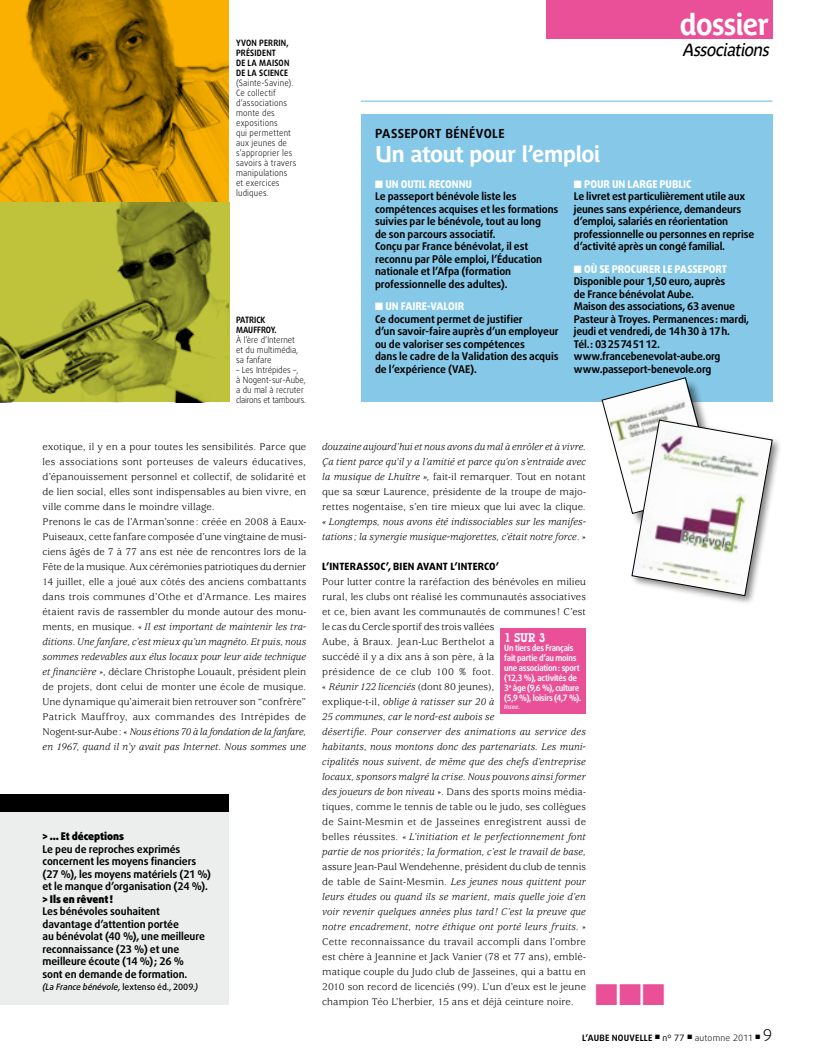
<style>
.page{position:relative;width:815px;height:1063px;background:#fff}
.page>*{position:absolute;margin:0;border:0;box-sizing:border-box;transform-origin:0 0}
.t1{font:700 30px "Parisine Plus Std";letter-spacing:-.045em;color:#fff;scale:.95 1}
.t2{font:30px "Zapf Dingbats";color:#ea5097}
.t3{font:700 22.5px "Parisine Plus Std";letter-spacing:-.04em;color:#fff}
.t4{font:italic 17.5px "Parisine Plus Std";color:#000;scale:.95 1}
.t5{font:300 16.25px "Daxline TF";color:#000}
.t6{font:700 12.5px "Daxline TF";letter-spacing:.025em;color:#000}
.t7{font:600 12.5px "Lubalin Graph IT Cby BT";color:#fff;scale:.92 1}
.t8{font:10.62px/15px "Usherwood";letter-spacing:.01em;color:#000}
.t9{font:700 10.62px/12.5px "Daxline TF";letter-spacing:-.015em;color:#000}
.t10{font:italic 10.62px/15px "Usherwood";color:#000;text-align:justify}
.t11{font:800 10.62px "Daxline SC";letter-spacing:-.005em;color:#fff}
.t12{font:900 10.62px "Daxline TF";letter-spacing:-.005em;color:#000}
.t13{font:800 10px "Daxline SC";letter-spacing:.005em;color:#000}
.t14{font:300 8.75px/10px "Daxline TF";letter-spacing:.015em;color:#000;scale:.92 1}
.t15{font:700 8.75px/10px "Daxline TF";letter-spacing:-.03em;color:#fff;scale:.92 1}
.t16{font:700 8.75px/10px "Daxline TF";letter-spacing:.02em;color:#000;scale:.92 1}
.t17{font:italic 500 8.75px "Daxline TF";letter-spacing:-.005em;color:#000}
.t18{font:700 8.75px "Daxline TF";letter-spacing:.02em;color:#000}
.t19{font:700 8.75px/10px "Daxline TF";color:#000;scale:.92 1}
.t20{font:italic 500 6.25px "Daxline TF";letter-spacing:.01em;color:#fff;scale:.92 1}
.s1{font-style:italic}
.s2{font-style:normal}
.s3{font-weight:400}
.s4{font-weight:300}
</style>
<div class="page">
<div style="left:546px;top:0;width:226px;height:39px;background:#ea5097"></div>
<div style="left:501px;top:628px;width:85px;height:85px;background:#ea5097"></div>
<img style="left:0;top:0;width:229px;height:202px">
<div style="left:0;top:810px;width:229px;height:195px;background:#eceeee"></div>
<div style="left:0;top:794px;width:229px;height:17px;background:#000"></div>
<div style="left:361px;top:114px;width:411px;height:288px;background:#85c8e8"></div>
<hr style="left:361px;top:101px;width:411px;height:1px;background:#85c8e8">
<div style="left:629px;top:417px;width:153px;height:189px;background:#000;opacity:.5"></div>
<svg style="left:602px;top:378px;width:170px;height:218px"></svg>
<svg style="left:0;top:202px;width:229px;height:200px;background:#9ea231"></svg>
<p class="t16" style="left:236px;top:38px;width:7px">YVON</p>
<p class="t16" style="left:236px;top:38px;width:59px;text-indent:23px">PERRIN,<br>PRÉSIDENT<br>DE LA MAISON<br>DE LA SCIENCE</p>
<p class="t14" style="left:236px;top:78px;width:67px">(Sainte-Savine).<br>Ce collectif d’associations monte des expositions<br>qui permettent aux jeunes de s’approprier les savoirs à travers manipulations et exercices ludiques.</p>
<p class="t19" style="left:236px;top:315px;width:46px">PATRICK<br>MAU FFROY.</p>
<p class="t14" style="left:236px;top:335px;width:69px">à l’ère d’Internet et du multimédia, sa fanfare</p>
<p class="t14" style="left:236px;top:365px;width:78px">– Les Intrépides –,<br>à Nogent-sur-Aube, a du mal à recruter clairons et tambours.</p>
<h1 class="t1" style="left:680px;top:7px;width:95px">dossier</h1>
<h3 class="t4" style="left:683px;top:40px;width:96px">Associations</h3>
<p class="t6" style="left:375px;top:126px;width:109px">PASSEPORT BÉNÉVOLE</p>
<h2 class="t3" style="left:375px;top:141px;width:227px">Un atout pour l’emploi</h2>
<p class="t11" style="left:375px;top:178px;width:61px">■ UN OUTIL RECONN</p>
<p class="t11" style="left:466px;top:178px;width:8px">U</p>
<p class="t9" style="left:375px;top:190px;width:185px">Le passeport bénévole liste les compétences acquises et les formations suivies par le bénévole, tout au long<br>de son parcours associatif.<br>Conçu par France bénévolat, il est reconnu par Pôle emploi, l’Éducation nationale et l’Afpa (formation professionnelle des adultes).</p>
<p class="t11" style="left:375px;top:300px;width:37px">■ UN FAIRE</p>
<p class="t11" style="left:427px;top:300px;width:17px">-VALOIR</p>
<p class="t9" style="left:375px;top:313px;width:185px">Ce document permet de justifier<br>d’un savoir-faire auprès d’un employeur ou de valoriser ses compétences<br>dans le cadre de la Validation des acquis de l’expérience (VAE).</p>
<p class="t11" style="left:574px;top:177px;width:110px">■ POUR UN LARGE PUBLIC</p>
<p class="t9" style="left:574px;top:190px;width:182px">Le livret est particulièrement utile aux jeunes sans expérience, demandeurs d’emploi, salariés en réorientation professionnelle ou personnes en reprise d’activité après un congé familial.</p>
<p class="t11" style="left:574px;top:262px;width:76px">■ Où SE PROCURER</p>
<p class="t11" style="left:663px;top:262px;width:54px">LE PASSEPORT</p>
<p class="t9" style="left:574px;top:275px;width:177px">Disponible pour 1,50 euro, auprès<br>de France bénévolat Aube.<br>Maison des associations, 63 avenue<br>Pasteur à Troyes. Permanences: mardi, jeudi et vendredi, de 14h30 à 17h.<br>Tél.: 0325745112. www.francebenevolat-aube.org www.passeport-benevole.org</p>
<p class="t8" style="left:43px;top:440px;width:265px">exotique, il y en a pour toutes les sensibilités. Parce que les associations sont porteuses de valeurs éducatives, d’épanouissement personnel et collectif, de solidarité et de lien social, elles sont indispensables au bien vivre, en ville comme dans le moindre village.<br>Prenons le cas de l’Arman’sonne: créée en 2008 à Eaux-Puiseaux, cette fanfare composée d’une vingtaine de musi&shy;ciens âgés de 7 à 77 ans est née de rencontres lors de la Fête de la musique. Aux cérémonies patriotiques du dernier 14 juillet, elle a joué aux côtés des anciens combattants dans trois communes d’Othe et d’Armance. Les maires étaient ravis de rassembler du monde autour des monu&shy;ments, en musique. « <span class="s1">Il est important de maintenir les tra&shy;ditions. Une fanfare, c’est mieux qu’un magnéto. Et puis, nous sommes redevables aux élus locaux pour leur aide technique et financière</span> », déclare Christophe Louault, président plein de projets, dont celui de monter une école de musique.<br>Une dynamique qu’aimerait bien retrouver son “confrère” Patrick Mauffroy, aux commandes des Intrépides de Nogent-sur-Aube: « <span class="s1">Nous étions 70 à la fondation de la fanfare, en 1967, quand il n’y avait pas Internet. Nous sommes une</span></p>
<p class="t10" style="left:322px;top:440px;width:265px">douzaine aujourd’hui et nous avons du mal à enrôler et à vivre.<br>Ça tient parce qu’il y a l’amitié et parce qu’on s’entraide avec la musique de Lhuître », <span class="s2">fait-il remarquer. Tout en notant que sa sœur Laurence, présidente de la troupe de majo&shy;rettes nogentaise, s’en tire mieux que lui avec la clique.</span></p>
<p class="t10" style="left:322px;top:515px;width:265px">« Longtemps, nous avons été indissociables sur les manifes&shy;tations ; la synergie musique-majorettes, c’était notre force<span class="s2">. »</span></p>
<p class="t13" style="left:322px;top:560px;width:14px">L’INTERA</p>
<p class="t13" style="left:364px;top:560px;width:42px">SSOC’, BIEN</p>
<p class="t13" style="left:417px;top:560px;width:20px">AVANT</p>
<p class="t13" style="left:450px;top:560px;width:14px">L’INTERCO</p>
<p class="t13" style="left:496px;top:560px;width:5px">’</p>
<p class="t8" style="left:322px;top:575px;width:265px">Pour lutter contre la raréfaction des bénévoles en milieu rural, les clubs ont réalisé les communautés associatives et ce, bien avant les communautés de communes ! C’est le cas du Cercle sportif des trois vallées<br>Aube, à Braux. Jean-Luc Berthelot a<br>succédé il y a dix ans à son père, à la<br>présidence de ce club 100 % foot.<br>« <span class="s1">Réunir 122 licenciés</span> (dont 80 jeunes),<br>explique-t-il, <span class="s1">oblige à ratisser sur 20 à<br>25 communes, car le nord-est aubois se<br>désertifie. Pour conserver des animations au service des habitants, nous montons donc des partenariats. Les muni&shy;cipalités nous suivent, de même que des chefs d’entreprise locaux, sponsors malgré la crise. Nous pouvons ainsi former des joueurs de bon niveau</span> ». Dans des sports moins média&shy;tiques, comme le tennis de table ou le judo, ses collègues de Saint-Mesmin et de Jasseines enregistrent aussi de belles réussites. « <span class="s1">L’initiation et le perfectionnement font partie de nos priorités ; la formation, c’est le travail de base,</span></p>
<p class="t8" style="left:322px;top:860px;width:265px;text-align:justify">assure Jean-Paul Wendehenne, président du club de tennis de table de Saint-Mesmin. <span class="s1">Les jeunes nous quittent pour leurs études ou quand ils se marient, mais quelle joie d’en voir revenir quelques années plus tard ! C’est la preuve que notre encadrement, notre éthique ont porté leurs fruits.</span> » Cette reconnaissance du travail accompli dans l’ombre est chère à Jeannine et Jack Vanier (78 et 77 ans), emblé&shy;matique couple du Judo club de Jasseines, qui a battu en 2010 son record de licenciés (99). L’un d’eux est le jeune champion Téo L’herbier, 15 ans et déjà ceinture noire.</p>
<p class="t7" style="left:504px;top:630px;width:46px">1 SUR 3</p>
<p class="t15" style="left:504px;top:643px;width:85px">Un tiers des Français fait partie d’au moins une association : sport (12,3 %), activités de<br>3<sup>e</sup> âge (9,6 %), culture (5,9 %), loisirs (4,7 %).</p>
<p class="t20" style="left:504px;top:703px;width:19px">Insee.</p>
<p class="t12" style="left:43px;top:830px;width:83px">&gt; … Et déceptions</p>
<p class="t9" style="left:43px;top:842px;width:170px">Le peu de reproches exprimés concernent les moyens financiers (27 %), les moyens matériels (21 %) et le manque d’organisation (24 %).</p>
<p class="t12" style="left:43px;top:892px;width:72px">&gt; Ils en rêvent!</p>
<p class="t9" style="left:43px;top:905px;width:164px">Les bénévoles souhaitent davantage d’attention portée<br>au bénévolat (40 %), une meilleure reconnaissance (23 %) et une meilleure écoute (14 %); 26 % sont en demande de formation.</p>
<p class="t17" style="left:43px;top:981px;width:157px">(La France bénévole, <span class="s2">lextenso éd., 2009.</span>)</p>
<h1 class="t2" style="left:595px;top:981px;width:71px">■■■</h1>
<p class="t18" style="left:582px;top:1032px;width:180px">l’aube nouvelle ■ <span class="s3">nº 77</span> ■ <span class="s4">automne 2011</span> ■</p>
<h3 class="t5" style="left:763px;top:1025px;width:11px">9</h3>
</div>
